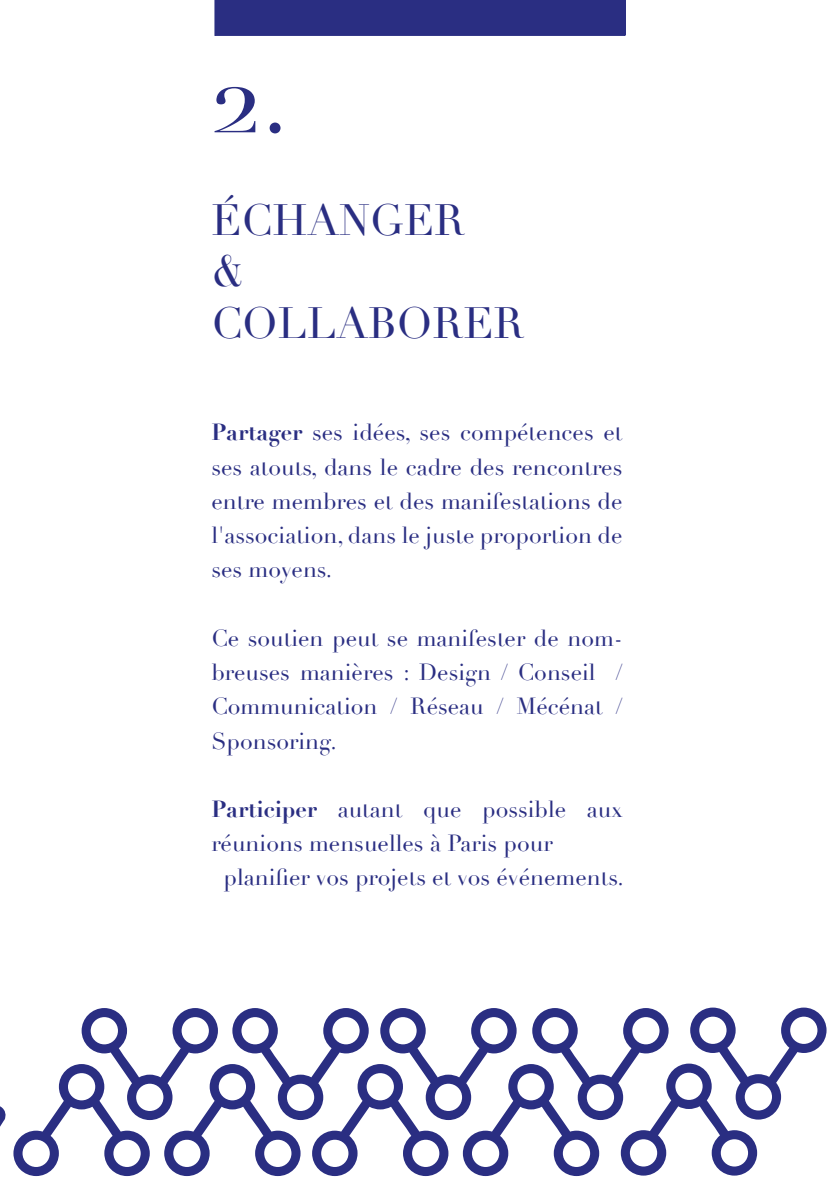
<style>
.page{position:relative;width:840px;height:1191px;background:#fff}
.page>*{position:absolute;margin:0;border:0;box-sizing:border-box;transform-origin:0 0}
.t1{font:102.6px "Didot";color:#2a2e82}
.t2{font:42.8px "Didot";color:#2a2e82}
.t3{font:22.8px/34.2px "Didot";color:#2a2e82;text-align:justify}
.s1{font-weight:700}
</style>
<div class="page">
<svg style="left:13px;top:1007px;width:813px;height:169px"></svg>
<div style="left:215px;top:1px;width:409px;height:34px;background:#2a2e82"></div>
<div style="left:214px;top:0;width:411px;height:36px;border:1px solid #2a2e82"></div>
<svg style="left:0;top:1106px;width:6px;height:21px"></svg>
<p class="t1" style="left:211px;top:35px;width:79px">2.</p>
<p class="t2" style="left:211px;top:194px;width:255px">ÉCHANGER</p>
<p class="t2" style="left:211px;top:246px;width:35px">&amp;</p>
<p class="t2" style="left:211px;top:297px;width:314px">COLLABORER</p>
<p class="t3" style="left:211px;top:416px;width:412px"><span class="s1">Partager</span> ses idées, ses compétences et ses atouts, dans le cadre des rencontres entre membres et des manifestations de l'association, dans le juste proportion de ses moyens.</p>
<p class="t3" style="left:211px;top:621px;width:412px">Ce soutien peut se manifester de nom&shy;breuses manières : Design / Conseil / Communication / Réseau / Mécénat / Sponsoring.</p>
<p class="t3" style="left:211px;top:792px;width:412px"><span class="s1">Participer</span> autant que possible aux réunions mensuelles à Paris pour</p>
<p class="t3" style="left:223px;top:861px;width:401px">planifier vos projets et vos événements.</p>
</div>
